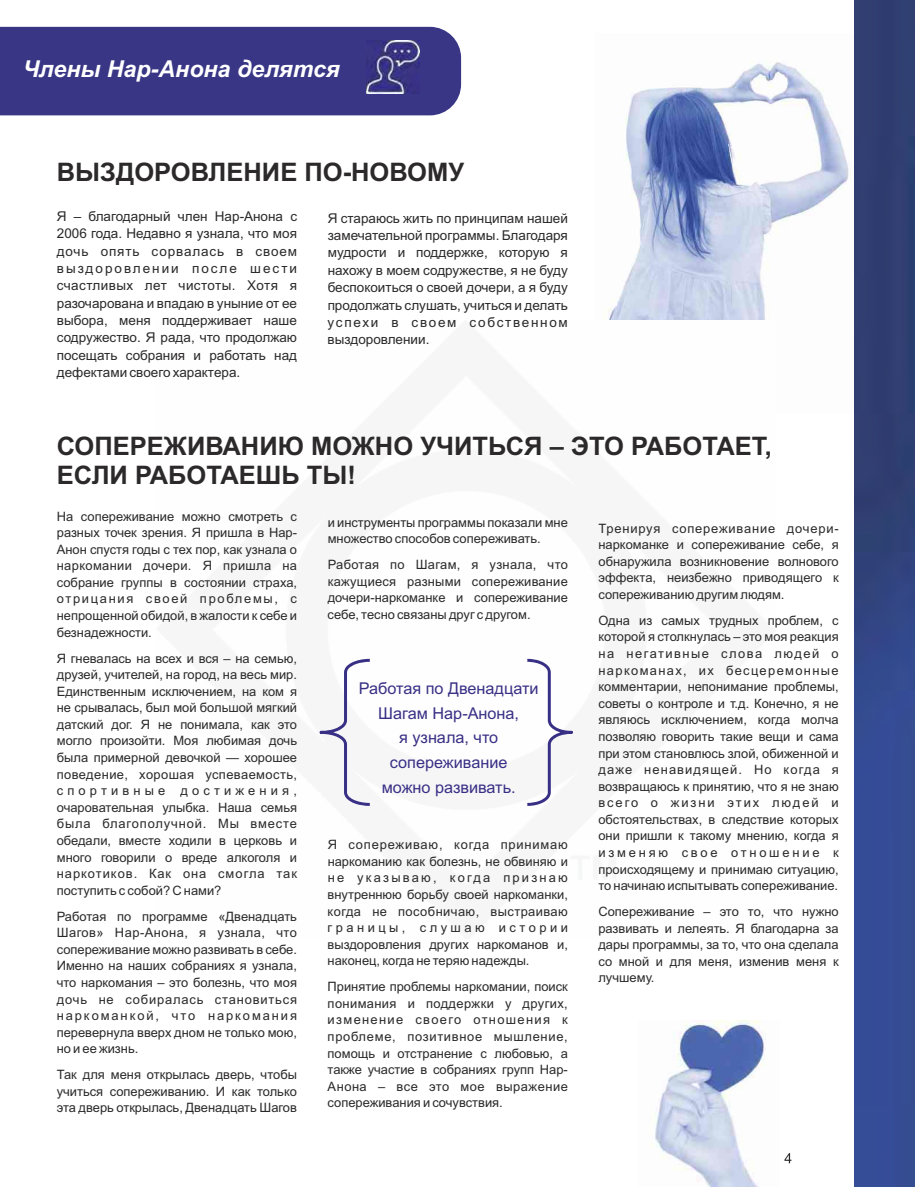
<style>
.page{position:relative;width:915px;height:1187px;background:#fff}
.page>*{position:absolute;margin:0;border:0;box-sizing:border-box;transform-origin:0 0}
.t1{font:700 25.5px/28.5px "Arial";color:#2b2929}
.t2{font:italic 700 23.25px "Arial";color:#fff}
.t3{font:16.2px/24.8px "Arial";color:#383085;text-align:center}
.t4{font:13.5px/17.4px "Arial";color:#2b2929;text-align:justify}
.t5{font:12.9px/16.5px "Arial";color:#2b2929;text-align:justify}
</style>
<div class="page">
<img style="left:603px;top:61px;width:248px;height:259px">
<div style="left:0;top:27px;width:461px;height:88px;background:#383685"></div>
<img style="left:366px;top:40px;width:53px;height:53px">
<svg style="left:319px;top:658px;width:50px;height:147px"></svg>
<svg style="left:527px;top:658px;width:45px;height:147px"></svg>
<img style="left:854px;top:0;width:60px;height:1186px">
<img style="left:650px;top:1020px;width:116px;height:166px">
<svg style="left:784px;top:1153px;width:7px;height:10px"></svg>
<h2 class="t2" style="left:23px;top:60px;width:318px">Члены Нар-Анона делятся</h2>
<h1 class="t1" style="left:57px;top:160px;width:409px">ВЫЗДОРОВЛЕНИЕ ПО-НОВОМУ</h1>
<p class="t4" style="left:57px;top:209px;width:242px">Я – благодарный член Нар-Анона с 2006 года. Недавно я узнала, что моя дочь опять сорвалась в своем выздоровлении после шести счастливых лет чистоты. Хотя я разочарована и впадаю в уныние от ее выбора, меня поддерживает наше содружество. Я рада, что продолжаю посещать собрания и работать над дефектами своего характера.</p>
<p class="t4" style="left:327px;top:210px;width:242px">Я стараюсь жить по принципам нашей замечательной программы. Благодаря мудрости и поддержке, которую я нахожу в моем содружестве, я не буду беспокоиться о своей дочери, а я буду продолжать слушать, учиться и делать успехи в своем собственном выздоровлении.</p>
<h1 class="t1" style="left:57px;top:434px;width:716px">СОПЕРЕЖИВАНИЮ МОЖНО УЧИТЬСЯ – ЭТО РАБОТАЕТ,<br>ЕСЛИ РАБОТАЕШЬ ТЫ!</h1>
<p class="t5" style="left:57px;top:509px;width:242px">На сопереживание можно смотреть с разных точек зрения. Я пришла в Нар-Анон спустя годы с тех пор, как узнала о наркомании дочери. Я пришла на собрание группы в состоянии страха, отрицания своей проблемы, с непрощенной обидой, в жалости к себе и безнадежности.</p>
<p class="t5" style="left:57px;top:651px;width:242px">Я гневалась на всех и вся – на семью, друзей, учителей, на город, на весь мир.<br>Единственным исключением, на ком я не срывалась, был мой большой мягкий датский дог. Я не понимала, как это могло произойти. Моя любимая дочь была примерной девочкой — хорошее поведение, хорошая успеваемость, спортивные достижения, очаровательная улыбка. Наша семья была благополучной. Мы вместе обедали, вместе ходили в церковь и много говорили о вреде алкоголя и наркотиков. Как она смогла так поступить с собой? С нами?</p>
<p class="t5" style="left:57px;top:909px;width:242px">Работая по программе «Двенадцать Шагов» Нар-Анона, я узнала, что сопереживание можно развивать в себе.<br>Именно на наших собраниях я узнала, что наркомания – это болезнь, что моя дочь не собиралась становиться наркоманкой, что наркомания перевернула вверх дном не только мою, но и ее жизнь.</p>
<p class="t5" style="left:57px;top:1067px;width:242px">Так для меня открылась дверь, чтобы учиться сопереживанию. И как только эта дверь открылась, Двенадцать Шагов</p>
<p class="t5" style="left:327px;top:515px;width:242px">и инструменты программы показали мне множество способов сопереживать.</p>
<p class="t5" style="left:327px;top:557px;width:242px">Работая по Шагам, я узнала, что кажущиеся разными сопереживание дочери-наркоманке и сопереживание себе, тесно связаны друг с другом.</p>
<p class="t3" style="left:358px;top:677px;width:181px">Работая по Двенадцати<br>Шагам Нар-Анона,<br>я узнала, что сопереживание<br>можно развивать.</p>
<p class="t5" style="left:327px;top:837px;width:242px">Я сопереживаю, когда принимаю наркоманию как болезнь, не обвиняю и не указываю, когда признаю внутреннюю борьбу своей наркоманки, когда не пособничаю, выстраиваю границы, слушаю истории выздоровления других наркоманов и, наконец, когда не теряю надежды.</p>
<p class="t5" style="left:327px;top:979px;width:242px">Принятие проблемы наркомании, поиск понимания и поддержки у других, изменение своего отношения к проблеме, позитивное мышление, помощь и отстранение с любовью, а также участие в собраниях групп Нар-Анона – все это мое выражение сопереживания и сочувствия.</p>
<p class="t5" style="left:598px;top:521px;width:242px">Тренируя сопереживание дочери&shy;наркоманке и сопереживание себе, я обнаружила возникновение волнового эффекта, неизбежно приводящего к сопереживанию другим людям.</p>
<p class="t5" style="left:598px;top:613px;width:242px">Одна из самых трудных проблем, с которой я столкнулась – это моя реакция на негативные слова людей о наркоманах, их бесцеремонные комментарии, непонимание проблемы, советы о контроле и т.д. Конечно, я не являюсь исключением, когда молча позволяю говорить такие вещи и сама при этом становлюсь злой, обиженной и даже ненавидящей. Но когда я возвращаюсь к принятию, что я не знаю всего о жизни этих людей и обстоятельствах, в следствие которых они пришли к такому мнению, когда я изменяю свое отношение к происходящему и принимаю ситуацию, то начинаю испытывать сопереживание.</p>
<p class="t5" style="left:598px;top:904px;width:242px">Сопереживание – это то, что нужно развивать и лелеять. Я благодарна за дары программы, за то, что она сделала со мной и для меня, изменив меня к лучшему.</p>
</div>
